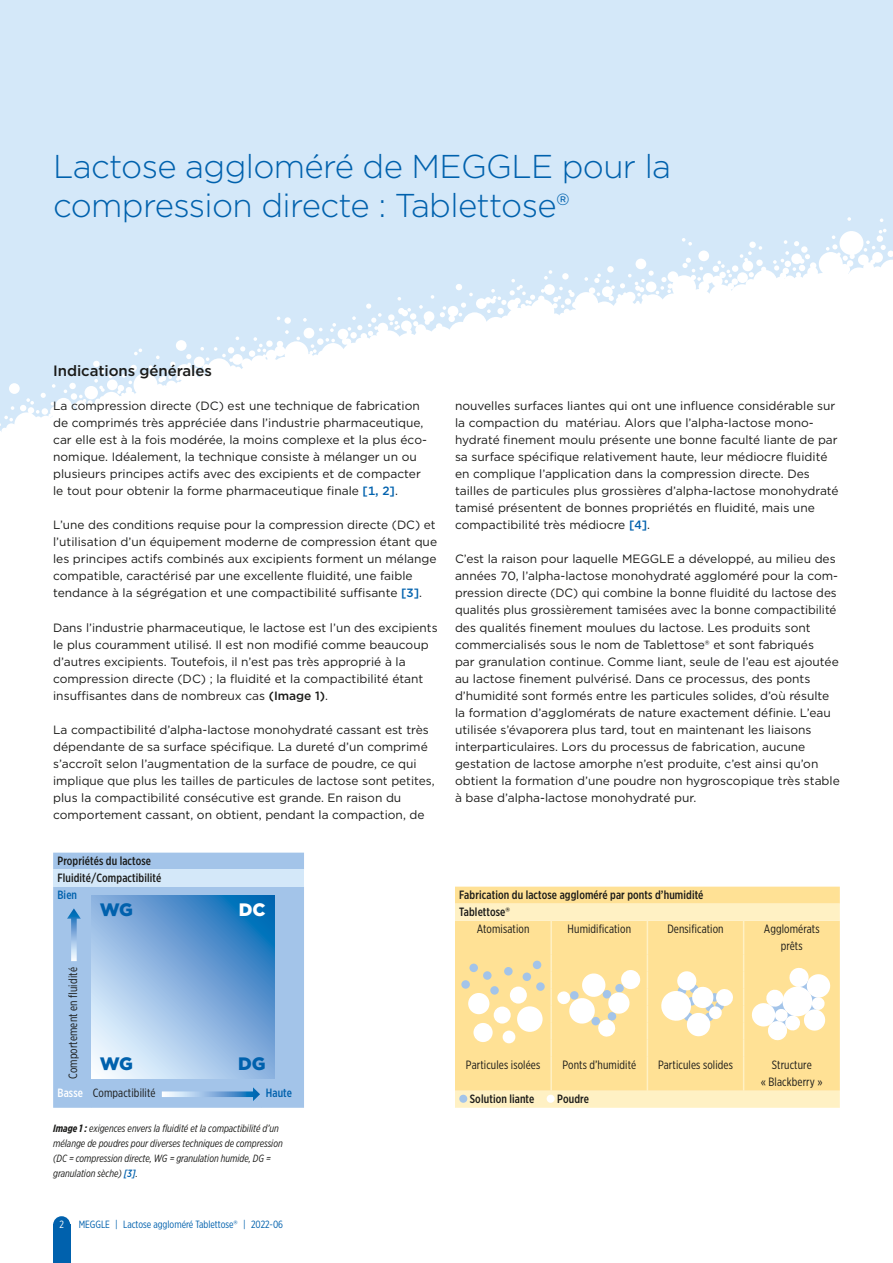
<style>
.page{position:relative;width:893px;height:1263px;background:#fff}
.page>*{position:absolute;margin:0;border:0;box-sizing:border-box;transform-origin:0 0}
.M_Head_22pt_26pt_G{font:300 33px/39px "Gotham";letter-spacing:-.02em;color:#0061ad}
.t1{font:900 18px "Gotham";color:#0061ad}
.t2{font:900 18px "Gotham";color:#fff}
.M_Subhead_10pt_4mm_G{font:500 15px "Gotham";letter-spacing:-.005em;color:#1a1a18}
.M_Copy_8pt_4mm_G_GRE{font:12px/17px "Gotham";color:#1a1a18}
.M_Table_Copy_centere{font:12px/17px "Gotham X Narrow";letter-spacing:.01em;color:#1a1a18;text-align:center}
.M_Table_Head_8pt_4mm{font:500 12px/17px "Gotham X Narrow";letter-spacing:.01em;color:#1a1a18}
.t3{font:500 12px "Gotham X Narrow";letter-spacing:.01em;color:#0061ad}
.M_Caption_Copy_7pt_1{font:italic 10.5px/15px "Gotham X Narrow";color:#1a1a18}
.M_Category_7pt_10pt{font:10.5px "Gotham X Narrow";color:#0061ad}
.t4{font:10.5px "Gotham X Narrow";color:#fff}
.s1{font-weight:500;color:#0061ad}
.s2{font-weight:500}
.s3{color:#0061ad}
.s4{font-weight:500;color:#fff}
.s5{font-weight:700}
.s6{font-family:"Gotham"}
</style>
<div class="page">
<div style="left:0;top:0;width:893px;height:455px;background:#d4e8f9"></div>
<svg style="left:0;top:217px;width:893px;height:238px;fill:#fff"></svg>
<div style="left:53px;top:1225px;width:17px;height:38px;background:#0061ad"></div>
<div style="left:53px;top:1216px;width:17px;height:17px;background:#0061ad;border-radius:50%"></div>
<div style="left:455px;top:887px;width:385px;height:17px;background:#ffe195"></div>
<svg style="left:455px;top:904px;width:385px;height:204px;background:#fee4a0"></svg>
<hr style="left:550px;top:921px;width:2px;height:34px;background:#fff1c4">
<hr style="left:647px;top:921px;width:1px;height:34px;background:#fff1c4">
<hr style="left:743px;top:921px;width:1px;height:34px;background:#fff1c4">
<svg style="left:647px;top:955px;width:1px;height:102px"></svg>
<svg style="left:743px;top:955px;width:1px;height:102px"></svg>
<hr style="left:550px;top:1057px;width:2px;height:34px;background:#fff1c4">
<hr style="left:647px;top:1057px;width:1px;height:34px;background:#fff1c4">
<hr style="left:743px;top:1057px;width:1px;height:34px;background:#fff1c4">
<div style="left:459px;top:1095px;width:8px;height:8px;background:#a3c4e9;border-radius:50%"></div>
<div style="left:547px;top:1095px;width:8px;height:8px;background:#fff;border-radius:50%"></div>
<svg style="left:750px;top:967px;width:82px;height:74px"></svg>
<svg style="left:660px;top:970px;width:74px;height:67px"></svg>
<svg style="left:550px;top:955px;width:91px;height:102px"></svg>
<div style="left:469px;top:963px;width:9px;height:9px;background:#a3c4e9;border-radius:50%"></div>
<div style="left:483px;top:971px;width:9px;height:9px;background:#a3c4e9;border-radius:50%"></div>
<div style="left:504px;top:967px;width:9px;height:8px;background:#a3c4e9;border-radius:50%"></div>
<div style="left:533px;top:961px;width:8px;height:8px;background:#a3c4e9;border-radius:50%"></div>
<div style="left:523px;top:972px;width:8px;height:9px;background:#a3c4e9;border-radius:50%"></div>
<div style="left:536px;top:982px;width:9px;height:9px;background:#a3c4e9;border-radius:50%"></div>
<div style="left:490px;top:986px;width:9px;height:9px;background:#a3c4e9;border-radius:50%"></div>
<div style="left:461px;top:980px;width:9px;height:9px;background:#a3c4e9;border-radius:50%"></div>
<div style="left:468px;top:993px;width:21px;height:21px;background:#fff;border-radius:50%"></div>
<div style="left:510px;top:986px;width:17px;height:17px;background:#fff;border-radius:50%"></div>
<div style="left:517px;top:1006px;width:26px;height:26px;background:#fff;border-radius:50%"></div>
<div style="left:494px;top:1006px;width:17px;height:17px;background:#fff;border-radius:50%"></div>
<div style="left:473px;top:1023px;width:20px;height:19px;background:#fff;border-radius:50%"></div>
<div style="left:503px;top:1030px;width:12px;height:13px;background:#fff;border-radius:50%"></div>
<div style="left:53px;top:853px;width:251px;height:255px;background:#a3c4e9"></div>
<div style="left:53px;top:870px;width:251px;height:17px;background:#d4e8f9"></div>
<svg style="left:67px;top:908px;width:14px;height:53px"></svg>
<svg style="left:162px;top:1087px;width:98px;height:14px"></svg>
<svg style="left:91px;top:895px;width:183px;height:183px;background:#86b2dd"></svg>
<p class="M_Head_22pt_26pt_G" style="left:53px;top:146px;width:620px">Lactose aggloméré de MEGGLE pour la compression directe : Tablettose®</p>
<p class="M_Subhead_10pt_4mm_G" style="left:53px;top:361px;width:160px">Indications générales</p>
<p class="M_Copy_8pt_4mm_G_GRE" style="left:53px;top:397px;width:375px">La compression directe (DC) est une technique de fabrication de comprimés très appréciée dans l’industrie pharmaceutique, car elle est à la fois modérée, la moins complexe et la plus éco&shy;nomique. Idéalement, la technique consiste à mélanger un ou plusieurs principes actifs avec des excipients et de compacter le tout pour obtenir la forme pharmaceutique finale <span class="s1">[1, 2]</span>.</p>
<p class="M_Copy_8pt_4mm_G_GRE" style="left:53px;top:516px;width:385px">L’une des conditions requise pour la compression directe (DC) et l’utilisation d’un équipement moderne de compression étant que les principes actifs combinés aux excipients forment un mélange compatible, caractérisé par une excellente fluidité, une faible tendance à la ségrégation et une compactibilité suffisante <span class="s1">[3]</span>.</p>
<p class="M_Copy_8pt_4mm_G_GRE" style="left:53px;top:618px;width:386px">Dans l’industrie pharmaceutique, le lactose est l’un des excipients le plus couramment utilisé. Il est non modifié comme beaucoup d’autres excipients. Toutefois, il n’est pas très approprié à la compression directe (DC) ; la fluidité et la compactibilité étant insuffisantes dans de nombreux cas <span class="s2">(Image 1)</span>.</p>
<p class="M_Copy_8pt_4mm_G_GRE" style="left:53px;top:720px;width:383px">La compactibilité d’alpha-lactose monohydraté cassant est très dépendante de sa surface spécifique. La dureté d’un comprimé s’accroît selon l’augmentation de la surface de poudre, ce qui implique que plus les tailles de particules de lactose sont petites, plus la compactibilité consécutive est grande. En raison du comportement cassant, on obtient, pendant la compaction, de</p>
<p class="M_Table_Head_8pt_4mm" style="left:57px;top:852px;width:105px">Propriétés du lactose<br>Fluidité/Compactibilité<br><span class="s3">Bien</span></p>
<p class="t1" style="left:100px;top:897px;width:35px">WG</p>
<p class="t2" style="left:239px;top:897px;width:28px">DC</p>
<p class="M_Table_Copy_centere" style="left:64px;top:1079px;width:113px;rotate:-90deg">Comportement en fluidité</p>
<p class="M_Table_Copy_centere" style="left:57px;top:1084px;width:100px"><span class="s4">Basse</span> Compactibilité</p>
<p class="t3" style="left:266px;top:1085px;width:28px">Haute</p>
<p class="t1" style="left:100px;top:1051px;width:35px">WG</p>
<p class="t1" style="left:238px;top:1051px;width:29px">DG</p>
<p class="M_Caption_Copy_7pt_1" style="left:53px;top:1121px;width:231px"><span class="s5">Image 1 :</span> exigences envers la fluidité et la compactibilité d’un mélange de poudres pour diverses techniques de compression (DC = compression directe, WG = granulation humide, DG = granulation sèche) <span class="s1">[3]</span>.</p>
<p class="t4" style="left:59px;top:1218px;width:6px">2</p>
<p class="M_Category_7pt_10pt" style="left:79px;top:1218px;width:206px">MEGGLE | Lactose aggloméré Tablettose<span class="s6">®</span> | 2022-06</p>
<p class="M_Copy_8pt_4mm_G_GRE" style="left:455px;top:397px;width:385px">nouvelles surfaces liantes qui ont une influence considérable sur la compaction du matériau. Alors que l’alpha-lactose mono&shy;hydraté finement moulu présente une bonne faculté liante de par sa surface spécifique relativement haute, leur médiocre fluidité en complique l’application dans la compression directe. Des tailles de particules plus grossières d’alpha-lactose monohydraté tamisé présentent de bonnes propriétés en fluidité, mais une compactibilité très médiocre <span class="s1">[4]</span>.</p>
<p class="M_Copy_8pt_4mm_G_GRE" style="left:455px;top:550px;width:386px">C’est la raison pour laquelle MEGGLE a développé, au milieu des années 70, l’alpha-lactose monohydraté aggloméré pour la com&shy;pression directe (DC) qui combine la bonne fluidité du lactose des qualités plus grossièrement tamisées avec la bonne compactibilité des qualités finement moulues du lactose. Les produits sont commercialisés sous le nom de Tablettose® et sont fabriqués<br>par granulation continue. Comme liant, seule de l’eau est ajoutée au lactose finement pulvérisé. Dans ce processus, des ponts d’humidité sont formés entre les particules solides, d’où résulte la formation d’agglomérats de nature exactement définie. L’eau utilisée s’évaporera plus tard, tout en maintenant les liaisons interparticulaires. Lors du processus de fabrication, aucune gestation de lactose amorphe n’est produite, c’est ainsi qu’on obtient la formation d’une poudre non hygroscopique très stable à base d’alpha-lactose monohydraté pur.</p>
<p class="M_Table_Head_8pt_4mm" style="left:459px;top:886px;width:246px">Fabrication du lactose aggloméré par ponts d’humidité</p>
<p class="M_Table_Head_8pt_4mm" style="left:459px;top:903px;width:52px">Tablettose<span class="s6">®</span></p>
<p class="M_Table_Copy_centere" style="left:477px;top:920px;width:54px">Atomisation</p>
<p class="M_Table_Copy_centere" style="left:568px;top:920px;width:65px">Humidification</p>
<p class="M_Table_Copy_centere" style="left:667px;top:920px;width:58px">Densification</p>
<p class="M_Table_Copy_centere" style="left:764px;top:920px;width:57px">Agglomérats prêts</p>
<p class="M_Table_Copy_centere" style="left:466px;top:1056px;width:76px">Particules isolées</p>
<p class="M_Table_Copy_centere" style="left:562px;top:1056px;width:75px">Ponts d’humidité</p>
<p class="M_Table_Copy_centere" style="left:658px;top:1056px;width:76px">Particules solides</p>
<p class="M_Table_Copy_centere" style="left:761px;top:1056px;width:64px">Structure<br>« Blackberry »</p>
<p class="M_Table_Head_8pt_4mm" style="left:470px;top:1090px;width:66px">Solution liante</p>
<p class="M_Table_Head_8pt_4mm" style="left:557px;top:1090px;width:33px">Poudre</p>
</div>
